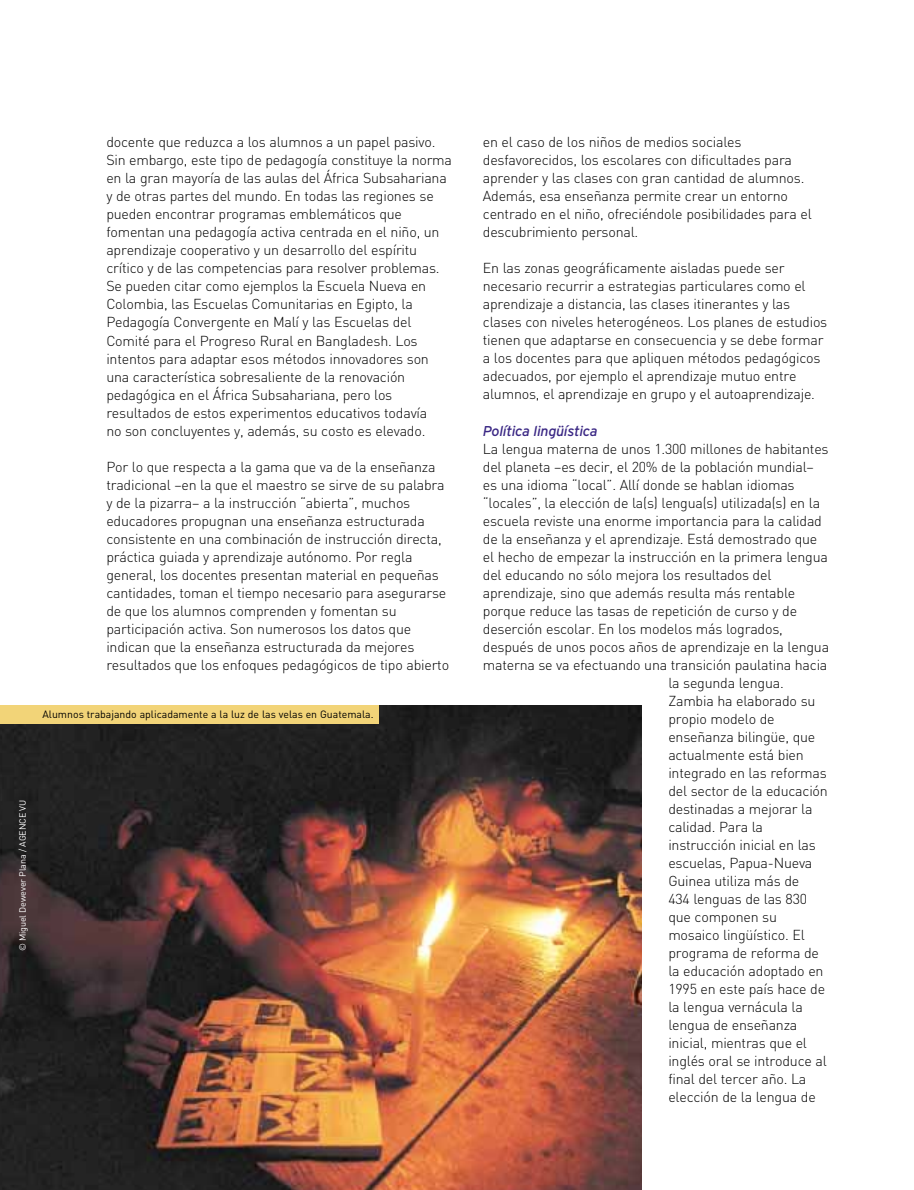
<style>
.page{position:relative;width:914px;height:1190px;background:#fff}
.page>*{position:absolute;margin:0;border:0;box-sizing:border-box;transform-origin:0 0}
.t1{font:300 14.25px/18px "DIN";letter-spacing:-.015em;color:#000}
.t2{font:italic 14.25px "Interstate";letter-spacing:-.02em;color:#3a2784}
.t3{font:10.5px "DIN";color:#000}
.t4{font:9px "DIN";letter-spacing:-.015em;color:#fff}
</style>
<div class="page">
<img style="left:0;top:705px;width:641px;height:484px">
<div style="left:0;top:705px;width:378px;height:18px;background:#f2d478"></div>
<p class="t1" style="left:106px;top:135px;width:347px">docente que reduzca a los alumnos a un papel pasivo.<br>Sin embargo, este tipo de pedagogía constituye la norma en la gran mayoría de las aulas del África Subsahariana y de otras partes del mundo. En todas las regiones se pueden encontrar programas emblemáticos que fomentan una pedagogía activa centrada en el niño, un aprendizaje cooperativo y un desarrollo del espíritu crítico y de las competencias para resolver problemas.<br>Se pueden citar como ejemplos la Escuela Nueva en Colombia, las Escuelas Comunitarias en Egipto, la Pedagogía Convergente en Malí y las Escuelas del Comité para el Progreso Rural en Bangladesh. Los intentos para adaptar esos métodos innovadores son una característica sobresaliente de la renovación pedagógica en el África Subsahariana, pero los resultados de estos experimentos educativos todavía<br>no son concluyentes y, además, su costo es elevado.</p>
<p class="t1" style="left:106px;top:459px;width:344px">Por lo que respecta a la gama que va de la enseñanza tradicional –en la que el maestro se sirve de su palabra y de la pizarra– a la instrucción “abierta”, muchos educadores propugnan una enseñanza estructurada consistente en una combinación de instrucción directa, práctica guiada y aprendizaje autónomo. Por regla general, los docentes presentan material en pequeñas cantidades, toman el tiempo necesario para asegurarse de que los alumnos comprenden y fomentan su participación activa. Son numerosos los datos que indican que la enseñanza estructurada da mejores resultados que los enfoques pedagógicos de tipo abierto</p>
<p class="t3" style="left:43px;top:710px;width:332px">Alumnos trabajando aplicadamente a la luz de las velas en Guatemala.</p>
<p class="t4" style="left:20px;top:951px;width:153px;rotate:-90deg">© Miguel Dewever Plana / AGENCE VU</p>
<p class="t1" style="left:483px;top:135px;width:330px">en el caso de los niños de medios sociales desfavorecidos, los escolares con dificultades para aprender y las clases con gran cantidad de alumnos.<br>Además, esa enseñanza permite crear un entorno centrado en el niño, ofreciéndole posibilidades para el descubrimiento personal.</p>
<p class="t1" style="left:483px;top:261px;width:346px">En las zonas geográficamente aisladas puede ser necesario recurrir a estrategias particulares como el aprendizaje a distancia, las clases itinerantes y las clases con niveles heterogéneos. Los planes de estudios tienen que adaptarse en consecuencia y se debe formar a los docentes para que apliquen métodos pedagógicos adecuados, por ejemplo el aprendizaje mutuo entre alumnos, el aprendizaje en grupo y el autoaprendizaje.</p>
<p class="t2" style="left:483px;top:425px;width:116px">Política lingüística</p>
<p class="t1" style="left:483px;top:441px;width:347px">La lengua materna de unos 1.300 millones de habitantes</p>
<p class="t1" style="left:483px;top:459px;width:332px">del planeta –es decir, el 20% de la población mundial–</p>
<p class="t1" style="left:483px;top:477px;width:313px">es una idioma “local”. Allí donde se hablan idiomas</p>
<p class="t1" style="left:483px;top:495px;width:339px">“locales”, la elección de la(s) lengua(s) utilizada(s) en la</p>
<p class="t1" style="left:483px;top:513px;width:340px">escuela reviste una enorme importancia para la calidad</p>
<p class="t1" style="left:483px;top:531px;width:336px">de la enseñanza y el aprendizaje. Está demostrado que</p>
<p class="t1" style="left:483px;top:549px;width:346px">el hecho de empezar la instrucción en la primera lengua</p>
<p class="t1" style="left:483px;top:567px;width:290px">del educando no sólo mejora los resultados del</p>
<p class="t1" style="left:483px;top:585px;width:314px">aprendizaje, sino que además resulta más rentable</p>
<p class="t1" style="left:483px;top:603px;width:316px">porque reduce las tasas de repetición de curso y de</p>
<p class="t1" style="left:483px;top:621px;width:301px">deserción escolar. En los modelos más logrados,</p>
<p class="t1" style="left:483px;top:639px;width:348px">después de unos pocos años de aprendizaje en la lengua</p>
<p class="t1" style="left:483px;top:657px;width:346px">materna se va efectuando una transición paulatina hacia</p>
<p class="t1" style="left:668px;top:675px;width:117px">la segunda lengua.</p>
<p class="t1" style="left:668px;top:693px;width:149px">Zambia ha elaborado su</p>
<p class="t1" style="left:668px;top:711px;width:108px">propio modelo de</p>
<p class="t1" style="left:668px;top:729px;width:148px">enseñanza bilingüe, que</p>
<p class="t1" style="left:668px;top:747px;width:137px">actualmente está bien</p>
<p class="t1" style="left:668px;top:765px;width:160px">integrado en las reformas</p>
<p class="t1" style="left:668px;top:783px;width:161px">del sector de la educación</p>
<p class="t1" style="left:668px;top:801px;width:146px">destinadas a mejorar la</p>
<p class="t1" style="left:668px;top:819px;width:96px">calidad. Para la</p>
<p class="t1" style="left:668px;top:837px;width:149px">instrucción inicial en las</p>
<p class="t1" style="left:668px;top:855px;width:145px">escuelas, Papua-Nueva</p>
<p class="t1" style="left:668px;top:873px;width:132px">Guinea utiliza más de</p>
<p class="t1" style="left:668px;top:891px;width:140px">434 lenguas de las 830</p>
<p class="t1" style="left:668px;top:909px;width:110px">que componen su</p>
<p class="t1" style="left:668px;top:927px;width:138px">mosaico lingüístico. El</p>
<p class="t1" style="left:668px;top:945px;width:152px">programa de reforma de</p>
<p class="t1" style="left:668px;top:963px;width:157px">la educación adoptado en</p>
<p class="t1" style="left:668px;top:981px;width:158px">1995 en este país hace de</p>
<p class="t1" style="left:668px;top:999px;width:136px">la lengua vernácula la</p>
<p class="t1" style="left:668px;top:1017px;width:131px">lengua de enseñanza</p>
<p class="t1" style="left:668px;top:1035px;width:140px">inicial, mientras que el</p>
<p class="t1" style="left:668px;top:1053px;width:160px">inglés oral se introduce al</p>
<p class="t1" style="left:668px;top:1071px;width:140px">final del tercer año. La</p>
<p class="t1" style="left:668px;top:1089px;width:149px">elección de la lengua de</p>
</div>
